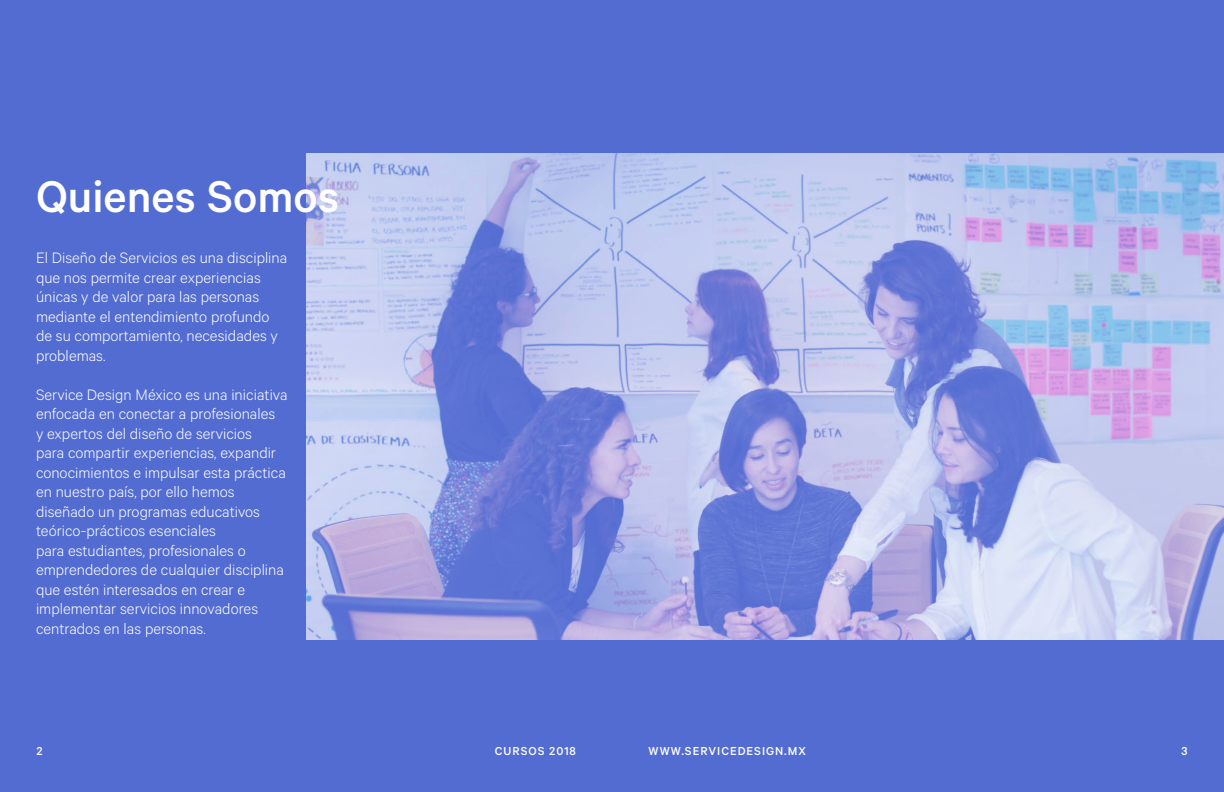
<style>
.page{position:relative;width:1224px;height:792px;background:#536cd2}
.page>*{position:absolute;margin:0;border:0;box-sizing:border-box;transform-origin:0 0}
.t1{font:500 50px "Calibre";color:#fff}
.t2{font:300 17px/19.5px "Calibre";color:#fff}
.t3{font:500 13px "Calibre";letter-spacing:.075em;color:#fff}
</style>
<div class="page">
<img style="left:306px;top:153px;width:918px;height:487px">
<h1 class="t1" style="left:36px;top:168px;width:305px">Quienes Somos</h1>
<p class="t2" style="left:36px;top:247px;width:253px">El Diseño de Servicios es una disciplina que nos permite crear experiencias únicas y de valor para las personas mediante el entendimiento profundo de su comportamiento, necesidades y problemas.</p>
<p class="t2" style="left:36px;top:384px;width:253px">Service Design México es una iniciativa enfocada en conectar a profesionales<br>y expertos del diseño de servicios<br>para compartir experiencias, expandir conocimientos e impulsar esta práctica en nuestro país, por ello hemos diseñado un programas educativos teórico-prácticos esenciales<br>para estudiantes, profesionales o emprendedores de cualquier disciplina que estén interesados en crear e implementar servicios innovadores centrados en las personas.</p>
<p class="t3" style="left:36px;top:743px;width:8px">2</p>
<p class="t3" style="left:495px;top:743px;width:83px">CURSOS 2018</p>
<p class="t3" style="left:649px;top:743px;width:159px">WWW.SERVICEDESIGN.MX</p>
<p class="t3" style="left:1181px;top:743px;width:8px">3</p>
</div>
